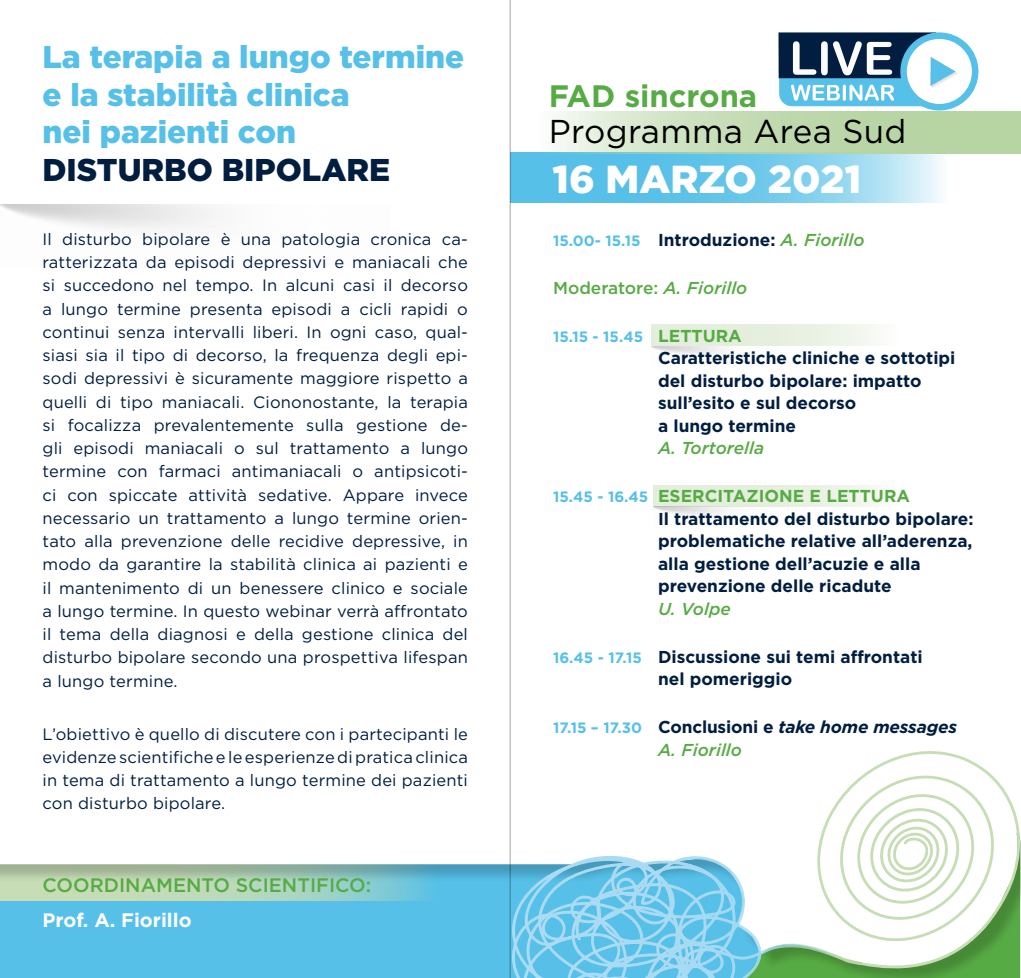
<style>
.page{position:relative;width:1021px;height:978px;background:#fff}
.page>*{position:absolute;margin:0;border:0;box-sizing:border-box;transform-origin:0 0}
.t1{font:900 39px "Gotham";color:#fff}
.t2{font:33px "Gotham";letter-spacing:.01em;color:#000}
.t3{font:900 31.5px/37.8px "Gotham";color:#56c0e8}
.t4{font:900 31.5px "Gotham";color:#011e41}
.t5{font:700 31.05px "Gotham";color:#57ab44}
.t6{font:500 19.5px "Gotham";color:#57ab44}
.t7{font:700 19.5px "Gotham";color:#fff}
.t8{font:700 17.25px/22.5px "Gotham";color:#011e41}
.t9{font:italic 700 17.25px/22.5px "Gotham";letter-spacing:-.01em;color:#011e41}
.t10{font:500 17.25px "Gotham";color:#57ab44}
.t11{font:italic 500 17.25px "Gotham";color:#57ab44}
.t12{font:16.5px/23.2px "Gotham";letter-spacing:.01em;color:#011e41;text-align:justify}
.t13{font:700 15px "Gotham";color:#56c0e8}
.s1{font-size:15px;color:#56c0e8}
.s2{font-weight:500;font-style:italic;color:#57ab44}
.s3{font-style:italic}
.s4{font-size:17.25px;color:#57ab44}
.s5{color:#57ab44}
.s6{font-style:normal;font-size:15px;color:#56c0e8}
.s7{font-style:normal}
.s8{font-weight:500;color:#57ab44}
</style>
<div class="page">
<div style="left:651px;top:324px;width:249px;height:22px;background:linear-gradient(to right,#dfebd5,#f5f9f2)"></div>
<svg style="left:511px;top:153px;width:430px;height:50px;background:#78ccec"></svg>
<svg style="left:536px;top:112px;width:484px;height:42px;background:#c6ddb9"></svg>
<svg style="left:779px;top:32px;width:199px;height:79px"></svg>
<svg style="left:0;top:366px;width:510px;height:600px"></svg>
<svg style="left:817px;top:751px;width:203px;height:227px"></svg>
<svg style="left:509px;top:854px;width:338px;height:124px"></svg>
<svg style="left:776px;top:942px;width:87px;height:25px"></svg>
<hr style="left:510px;top:0;width:1px;height:978px;background:#a6a6a6">
<div style="left:653px;top:485px;width:249px;height:22px;background:linear-gradient(to right,#dfebd5,#f5f9f2)"></div>
<h3 class="t3" style="left:43px;top:37px;width:423px">La terapia a lungo termine e la stabilità clinica<br>nei pazienti con</h3>
<h3 class="t4" style="left:43px;top:148px;width:349px">DISTURBO BIPOLARE</h3>
<p class="t12" style="left:43px;top:227px;width:427px">Il disturbo bipolare è una patologia cronica ca&shy;ratterizzata da episodi depressivi e maniacali che si succedono nel tempo. In alcuni casi il decorso a lungo termine presenta episodi a cicli rapidi o continui senza intervalli liberi. In ogni caso, qual&shy;siasi sia il tipo di decorso, la frequenza degli epi&shy;sodi depressivi è sicuramente maggiore rispetto a quelli di tipo maniacali. Ciononostante, la terapia si focalizza prevalentemente sulla gestione de&shy;gli episodi maniacali o sul trattamento a lungo termine con farmaci antimaniacali o antipsicoti&shy;ci con spiccate attività sedative. Appare invece necessario un trattamento a lungo termine orien&shy;tato alla prevenzione delle recidive depressive, in modo da garantire la stabilità clinica ai pazienti e il mantenimento di un benessere clinico e sociale a lungo termine. In questo webinar verrà affrontato il tema della diagnosi e della gestione clinica del disturbo bipolare secondo una prospettiva lifespan a lungo termine.</p>
<p class="t12" style="left:43px;top:722px;width:427px">L’obiettivo è quello di discutere con i partecipanti le evidenze scientifiche e le esperienze di pratica clinica in tema di trattamento a lungo termine dei pazienti con disturbo bipolare.</p>
<p class="t6" style="left:43px;top:872px;width:330px">COORDINAMENTO SCIENTIFICO:</p>
<p class="t7" style="left:43px;top:907px;width:151px">Prof. A. Fiorillo</p>
<h3 class="t5" style="left:549px;top:75px;width:210px">FAD sincrona</h3>
<h2 class="t2" style="left:549px;top:111px;width:359px">Programma Area Sud</h2>
<h1 class="t1" style="left:552px;top:152px;width:310px">16 MARZO 2021</h1>
<p class="t8" style="left:553px;top:228px;width:313px"><span class="s1">15.00- 15.15</span> Introduzione: <span class="s2">A. Fiorillo</span></p>
<p class="t10" style="left:553px;top:276px;width:196px">Moderatore: <span class="s3">A. Fiorillo</span></p>
<p class="t13" style="left:553px;top:326px;width:190px">15.15 - 15.45 <span class="s4">LETTURA</span></p>
<p class="t8" style="left:658px;top:347px;width:299px">Caratteristiche cliniche e sottotipi del disturbo bipolare: impatto sull’esito e sul decorso<br>a lungo termine</p>
<p class="t11" style="left:658px;top:437px;width:108px">A. Tortorella</p>
<p class="t8" style="left:658px;top:485px;width:317px;text-indent:-105px"><span class="s1">15.45 - 16.45</span> <span class="s5">ESERCITAZIONE E LETTURA<br></span>Il trattamento del disturbo bipolare: problematiche relative all’aderenza, alla gestione dell’acuzie e alla prevenzione delle ricadute</p>
<p class="t11" style="left:658px;top:597px;width:74px">U. Volpe</p>
<p class="t8" style="left:658px;top:645px;width:266px;text-indent:-105px"><span class="s1">16.45 - 17.15</span> Discussione sui temi affrontati nel pomeriggio</p>
<p class="t9" style="left:658px;top:716px;width:300px;text-indent:-105px"><span class="s6">17.15 – 17.30</span> <span class="s7">Conclusioni e</span> take home messages<br><span class="s8">A. Fiorillo</span></p>
</div>
